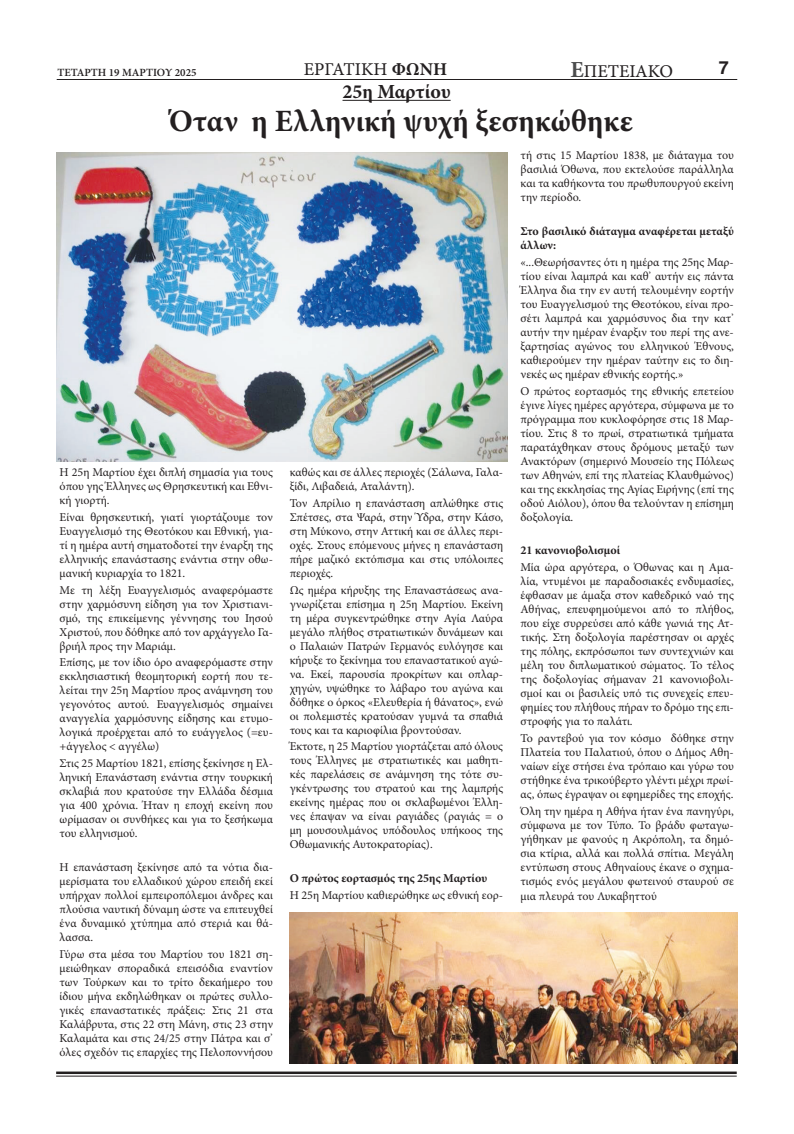
<style>
.page{position:relative;width:794px;height:1134px;background:#fff}
.page>*{position:absolute;margin:0;border:0;box-sizing:border-box;transform-origin:0 0}
.t1{font:700 31px "Minion Pro";color:#231f20}
.t2{font:700 20px "Minion Pro";color:#231f20}
.t3{font:18px "Minion Pro Capt";color:#231f20}
.t4{font:700 18px "Helvetica";color:#231f20}
.t5{font:12px/14px "Minion Pro";color:#231f20;text-align:justify}
.t6{font:700 12px/14px "Minion Pro";color:#231f20}
.t7{font:600 11px "Minion Pro";color:#231f20}
.s1{font-family:"Minion Pro";font-weight:700}
.s2{font-family:"Minion Pro";font-weight:700;font-size:23px;color:#4b4c4d}
</style>
<div class="page">
<hr style="left:342px;top:100px;width:108px;height:1px;background:#231f20">
<img style="left:56px;top:152px;width:451px;height:309px">
<img style="left:289px;top:912px;width:448px;height:151px">
<hr style="left:56px;top:1071px;width:680px;height:3px;background:#231f20">
<hr style="left:56px;top:1076px;width:680px;height:1px;background:#231f20">
<hr style="left:57px;top:79px;width:680px;height:1px;background:#231f20">
<p class="t7" style="left:57px;top:65px;width:141px">ΤΕΤΑΡΤΗ 19 ΜΑΡΤΙΟΥ 2025</p>
<p class="t3" style="left:304px;top:58px;width:145px">ΕΡΓΑΤΙΚΗ <span class="s1">ΦΩΝΗ</span></p>
<p class="t3" style="left:570px;top:60px;width:104px"><span class="s2">Ε</span>ΠΕΤΕΙΑΚΟ</p>
<p class="t4" style="left:719px;top:57px;width:12px">7</p>
<p class="t2" style="left:342px;top:78px;width:110px">25η Μαρτίου</p>
<p class="t1" style="left:169px;top:99px;width:465px">Όταν η Ελληνική ψυχή ξεσηκώθηκε</p>
<p class="t5" style="left:60px;top:465px;width:215px">Η 25η Μαρτίου έχει διπλή σημασία για τους όπου γης Έλληνες ως Θρησκευτική και Εθνι&shy;κή γιορτή.</p>
<p class="t5" style="left:60px;top:510px;width:215px">Είναι θρησκευτική, γιατί γιορτάζουμε τον Ευαγγελισμό της Θεοτόκου και Εθνική, για&shy;τί η ημέρα αυτή σηματοδοτεί την έναρξη της ελληνικής επανάστασης ενάντια στην οθω&shy;μανική κυριαρχία το 1821.</p>
<p class="t5" style="left:60px;top:583px;width:215px">Με τη λέξη Ευαγγελισμός αναφερόμαστε στην χαρμόσυνη είδηση για τον Χριστιανι&shy;σμό, της επικείμενης γέννησης του Ιησού Χριστού, που δόθηκε από τον αρχάγγελο Γα&shy;βριήλ προς την Μαριάμ.</p>
<p class="t5" style="left:60px;top:656px;width:215px">Επίσης, με τον ίδιο όρο αναφερόμαστε στην εκκλησιαστική θεομητορική εορτή που τε&shy;λείται την 25η Μαρτίου προς ανάμνηση του γεγονότος αυτού. Ευαγγελισμός σημαίνει αναγγελία χαρμόσυνης είδησης και ετυμο&shy;λογικά προέρχεται από το ευάγγελος (=ευ-+άγγελος &lt; αγγέλω)</p>
<p class="t5" style="left:60px;top:756px;width:215px">Στις 25 Μαρτίου 1821, επίσης ξεκίνησε η Ελ&shy;ληνική Επανάσταση ενάντια στην τουρκική σκλαβιά που κρατούσε την Ελλάδα δέσμια για 400 χρόνια. Ήταν η εποχή εκείνη που ωρίμασαν οι συνθήκες και για το ξεσήκωμα του ελληνισμού.</p>
<p class="t5" style="left:60px;top:860px;width:215px">Η επανάσταση ξεκίνησε από τα νότια δια&shy;μερίσματα του ελλαδικού χώρου επειδή εκεί υπήρχαν πολλοί εμπειροπόλεμοι άνδρες και πλούσια ναυτική δύναμη ώστε να επιτευχθεί ένα δυναμικό χτύπημα από στεριά και θά&shy;λασσα.</p>
<p class="t5" style="left:60px;top:947px;width:215px">Γύρω στα μέσα του Μαρτίου του 1821 ση&shy;μειώθηκαν σποραδικά επεισόδια εναντίον των Τούρκων και το τρίτο δεκαήμερο του ίδιου μήνα εκδηλώθηκαν οι πρώτες συλλο&shy;γικές επαναστατικές πράξεις: Στις 21 στα Καλάβρυτα, στις 22 στη Μάνη, στις 23 στην Καλαμάτα και στις 24/25 στην Πάτρα και σ’ όλες σχεδόν τις επαρχίες της Πελοποννήσου</p>
<p class="t5" style="left:290px;top:465px;width:215px">καθώς και σε άλλες περιοχές (Σάλωνα, Γαλα&shy;ξίδι, Λιβαδειά, Αταλάντη).</p>
<p class="t5" style="left:290px;top:496px;width:215px">Τον Απρίλιο η επανάσταση απλώθηκε στις Σπέτσες, στα Ψαρά, στην Ύδρα, στην Κάσο, στη Μύκονο, στην Αττική και σε άλλες περι&shy;οχές. Στους επόμενους μήνες η επανάσταση πήρε μαζικό εκτόπισμα και στις υπόλοιπες περιοχές.</p>
<p class="t5" style="left:290px;top:583px;width:215px">Ως ημέρα κήρυξης της Επαναστάσεως ανα&shy;γνωρίζεται επίσημα η 25η Μαρτίου. Εκείνη τη μέρα συγκεντρώθηκε στην Αγία Λαύρα μεγάλο πλήθος στρατιωτικών δυνάμεων και ο Παλαιών Πατρών Γερμανός ευλόγησε και κήρυξε το ξεκίνημα του επαναστατικού αγώ&shy;να. Εκεί, παρουσία προκρίτων και οπλαρ&shy;χηγών, υψώθηκε το λάβαρο του αγώνα και δόθηκε ο όρκος «Ελευθερία ή θάνατος», ενώ οι πολεμιστές κρατούσαν γυμνά τα σπαθιά τους και τα καριοφίλια βροντούσαν.</p>
<p class="t5" style="left:290px;top:740px;width:215px">Έκτοτε, η 25 Μαρτίου γιορτάζεται από όλους τους Έλληνες με στρατιωτικές και μαθητι&shy;κές παρελάσεις σε ανάμνηση της τότε συ&shy;γκέντρωσης του στρατού και της λαμπρής εκείνης ημέρας που οι σκλαβωμένοι Έλλη&shy;νες έπαψαν να είναι ραγιάδες (ραγιάς = ο μη μουσουλμάνος υπόδουλος υπήκοος της Οθωμανικής Αυτοκρατορίας).</p>
<p class="t6" style="left:290px;top:871px;width:199px">Ο πρώτος εορτασμός της 25ης Μαρτίου</p>
<p class="t5" style="left:290px;top:888px;width:215px">Η 25η Μαρτίου καθιερώθηκε ως εθνική εορ-</p>
<p class="t5" style="left:520px;top:149px;width:215px">τή στις 15 Μαρτίου 1838, με διάταγμα του βασιλιά Όθωνα, που εκτελούσε παράλληλα και τα καθήκοντα του πρωθυπουργού εκείνη την περίοδο.</p>
<p class="t6" style="left:520px;top:224px;width:215px">Στο βασιλικό διάταγμα αναφέρεται μεταξύ άλλων:</p>
<p class="t5" style="left:520px;top:255px;width:215px">«...Θεωρήσαντες ότι η ημέρα της 25ης Μαρ&shy;τίου είναι λαμπρά και καθ’ αυτήν εις πάντα Έλληνα δια την εν αυτή τελουμένην εορτήν του Ευαγγελισμού της Θεοτόκου, είναι προ&shy;σέτι λαμπρά και χαρμόσυνος δια την κατ’ αυτήν την ημέραν έναρξιν του περί της ανε&shy;ξαρτησίας αγώνος του ελληνικού Έθνους, καθιερούμεν την ημέραν ταύτην εις το διη&shy;νεκές ως ημέραν εθνικής εορτής.»</p>
<p class="t5" style="left:520px;top:384px;width:215px">Ο πρώτος εορτασμός της εθνικής επετείου έγινε λίγες ημέρες αργότερα, σύμφωνα με το πρόγραμμα που κυκλοφόρησε στις 18 Μαρ&shy;τίου. Στις 8 το πρωί, στρατιωτικά τμήματα παρατάχθηκαν στους δρόμους μεταξύ των Ανακτόρων (σημερινό Μουσείο της Πόλεως των Αθηνών, επί της πλατείας Κλαυθμώνος) και της εκκλησίας της Αγίας Ειρήνης (επί της οδού Αιόλου), όπου θα τελούνταν η επίσημη δοξολογία.</p>
<p class="t6" style="left:520px;top:543px;width:101px">21 κανονιοβολισμοί</p>
<p class="t5" style="left:520px;top:560px;width:215px">Μία ώρα αργότερα, ο Όθωνας και η Αμα&shy;λία, ντυμένοι με παραδοσιακές ενδυμασίες, έφθασαν με άμαξα στον καθεδρικό ναό της Αθήνας, επευφημούμενοι από το πλήθος, που είχε συρρεύσει από κάθε γωνιά της Ατ&shy;τικής. Στη δοξολογία παρέστησαν οι αρχές της πόλης, εκπρόσωποι των συντεχνιών και μέλη του διπλωματικού σώματος. Το τέλος της δοξολογίας σήμαναν 21 κανονιοβολι&shy;σμοί και οι βασιλείς υπό τις συνεχείς επευ&shy;φημίες του πλήθους πήραν το δρόμο της επι&shy;στροφής για το παλάτι.</p>
<p class="t5" style="left:520px;top:731px;width:215px">Το ραντεβού για τον κόσμο δόθηκε στην Πλατεία του Παλατιού, όπου ο Δήμος Αθη&shy;ναίων είχε στήσει ένα τρόπαιο και γύρω του στήθηκε ένα τρικούβερτο γλέντι μέχρι πρωί&shy;ας, όπως έγραψαν οι εφημερίδες της εποχής.</p>
<p class="t5" style="left:520px;top:804px;width:215px">Όλη την ημέρα η Αθήνα ήταν ένα πανηγύρι, σύμφωνα με τον Τύπο. Το βράδυ φωταγω&shy;γήθηκαν με φανούς η Ακρόπολη, τα δημό&shy;σια κτίρια, αλλά και πολλά σπίτια. Μεγάλη εντύπωση στους Αθηναίους έκανε ο σχημα&shy;τισμός ενός μεγάλου φωτεινού σταυρού σε μια πλευρά του Λυκαβηττού</p>
</div>
